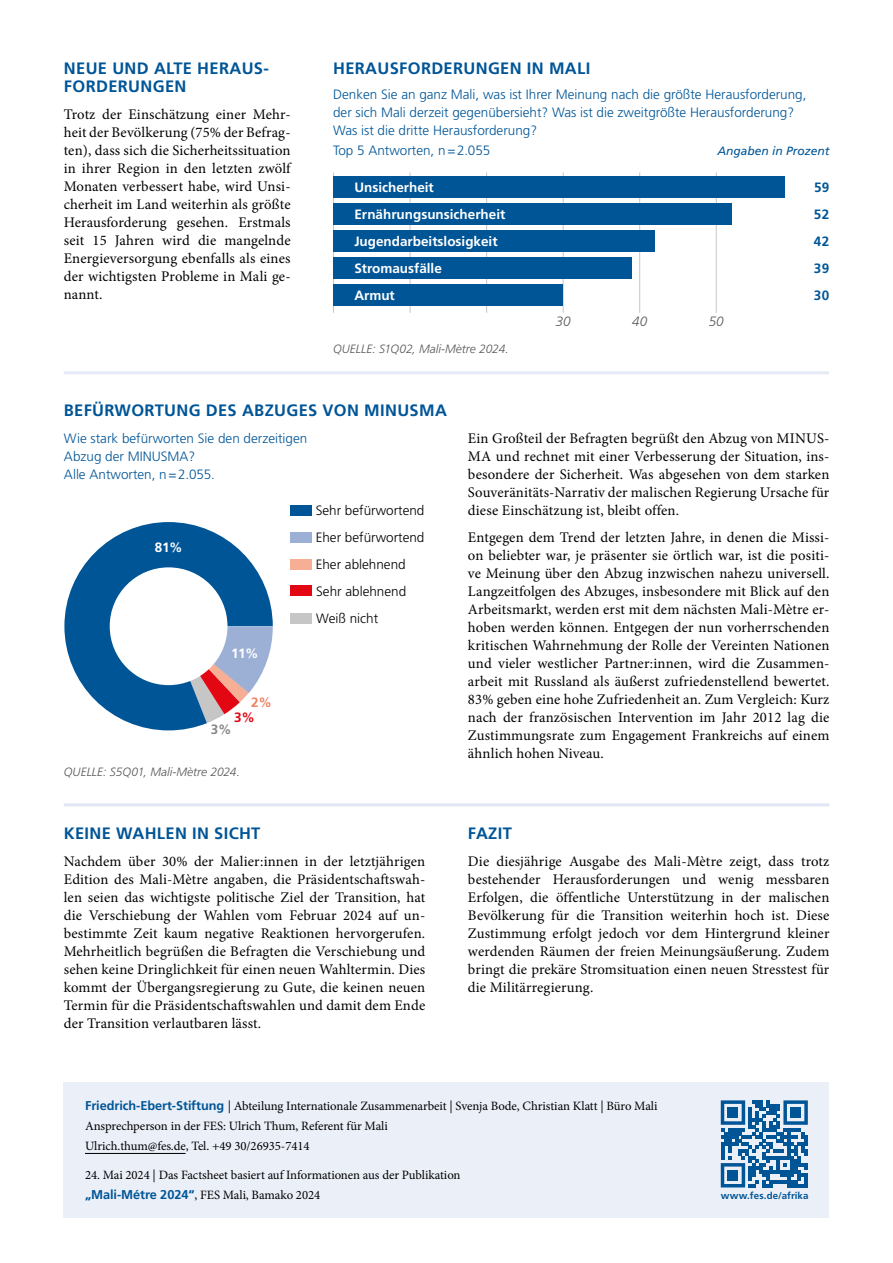
<style>
.page{position:relative;width:893px;height:1263px;background:#fff}
.page>*{position:absolute;margin:0;border:0;box-sizing:border-box;transform-origin:0 0}
.H1_Themenüberschrift{font:700 16.5px/18px "Frutiger LT Pro";letter-spacing:.02em;color:#005597}
.FT_-_9_8_Minion_regular__Block{font:14.7px/18px "Minion Pro";letter-spacing:.01em;color:#000;text-align:justify}
.Infografik___Beschriftung__light__blau{font:300 13.5px/18px "Frutiger LT Pro";color:#005597}
.t1{font:700 13.5px "Frutiger LT Pro";color:#fff}
.t2{font:300 13.5px/27px "Frutiger LT Pro";color:#000}
.t3{font:700 13.5px "Frutiger LT Pro";letter-spacing:.02em;color:#005597}
.t4{font:italic 300 13.5px "Frutiger LT Pro";color:#575756}
.t5{font:700 13.5px "Frutiger LT Pro";color:#e30613}
.t6{font:700 13.5px "Frutiger LT Pro";color:#f08262}
.t7{font:700 13.5px "Frutiger LT Pro";color:#878787}
.Footer__Text{font:12.75px/20.2px "Minion Pro";letter-spacing:-.005em;color:#000}
.t8{font:italic 300 12px "Frutiger LT Pro";color:#575756}
.t9{font:italic 12px "Frutiger LT Pro";color:#005597}
.FT_-_9_Frutiger_Roman{font:700 9.75px "Frutiger LT Pro";letter-spacing:.005em;color:#005597}
.s1{font-family:"Frutiger LT Pro";font-weight:700;color:#005597}
</style>
<div class="page">
<hr style="left:64px;top:803px;width:765px;height:3px;background:#e1e6f4">
<hr style="left:64px;top:371px;width:765px;height:3px;background:#e6eaf6">
<div style="left:64px;top:1082px;width:765px;height:135px;background:#ebeff8"></div>
<hr style="left:716px;top:172px;width:1px;height:141px;background:#c6c6c6">
<hr style="left:639px;top:172px;width:1px;height:141px;background:#c6c6c6">
<hr style="left:563px;top:172px;width:1px;height:141px;background:#c6c6c6">
<hr style="left:486px;top:172px;width:1px;height:141px;background:#c6c6c6">
<hr style="left:410px;top:172px;width:1px;height:141px;background:#c6c6c6">
<hr style="left:333px;top:172px;width:1px;height:141px;background:#c6c6c6">
<div style="left:333px;top:284px;width:230px;height:22px;background:#005597"></div>
<div style="left:333px;top:257px;width:299px;height:22px;background:#005597"></div>
<div style="left:333px;top:230px;width:322px;height:22px;background:#005597"></div>
<div style="left:333px;top:203px;width:398px;height:21px;background:#005597"></div>
<div style="left:333px;top:176px;width:452px;height:22px;background:#005597"></div>
<div style="left:290px;top:505px;width:21px;height:10px;background:#005597"></div>
<div style="left:290px;top:533px;width:21px;height:10px;background:#9cb0d5"></div>
<div style="left:290px;top:560px;width:21px;height:10px;background:#f6af95"></div>
<div style="left:290px;top:586px;width:21px;height:10px;background:#e30613"></div>
<div style="left:290px;top:613px;width:21px;height:10px;background:#c6c6c6"></div>
<svg style="left:64px;top:522px;width:209px;height:208px"></svg>
<svg style="left:721px;top:1100px;width:87px;height:87px"></svg>
<div style="left:728px;top:1107px;width:10px;height:11px;background:#005597"></div>
<div style="left:790px;top:1107px;width:11px;height:11px;background:#005597"></div>
<div style="left:728px;top:1170px;width:10px;height:10px;background:#005597"></div>
<hr style="left:85px;top:1153px;width:101px;height:1px;background:#000">
<h2 class="H1_Themenüberschrift" style="left:64px;top:60px;width:206px">NEUE UND ALTE HERAUS-<br>FORDERUNGEN</h2>
<p class="FT_-_9_8_Minion_regular__Block" style="left:64px;top:106px;width:228px">Trotz der Einschätzung einer Mehr&shy;heit der Bevölkerung (75% der Befrag&shy;ten), dass sich die Sicherheitssituation in ihrer Region in den letzten zwölf Monaten verbessert habe, wird Unsi&shy;cherheit im Land weiterhin als größte Herausforderung gesehen. Erstmals seit 15 Jahren wird die mangelnde Energieversorgung ebenfalls als eines der wichtigsten Probleme in Mali ge&shy;nannt.</p>
<h2 class="H1_Themenüberschrift" style="left:333px;top:60px;width:259px">HERAUSFORDERUNGEN IN MALI</h2>
<p class="Infografik___Beschriftung__light__blau" style="left:333px;top:85px;width:475px">Denken Sie an ganz Mali, was ist Ihrer Meinung nach die größte Herausforderung, der sich Mali derzeit gegenübersieht? Was ist die zweitgrößte Herausforderung?<br>Was ist die dritte Herausforderung?</p>
<p class="Infografik___Beschriftung__light__blau" style="left:333px;top:142px;width:159px">Top 5 Antworten, n=2.055</p>
<p class="t9" style="left:717px;top:144px;width:114px">Angaben in Prozent</p>
<p class="t1" style="left:354px;top:179px;width:81px">Unsicherheit</p>
<p class="t3" style="left:814px;top:179px;width:17px">59</p>
<p class="t1" style="left:354px;top:206px;width:152px">Ernährungsunsicherheit</p>
<p class="t3" style="left:814px;top:206px;width:17px">52</p>
<p class="t1" style="left:354px;top:233px;width:145px">Jugendarbeitslosigkeit</p>
<p class="t3" style="left:814px;top:233px;width:17px">42</p>
<p class="t1" style="left:354px;top:260px;width:89px">Stromausfälle</p>
<p class="t3" style="left:814px;top:260px;width:17px">39</p>
<p class="t1" style="left:354px;top:287px;width:42px">Armut</p>
<p class="t3" style="left:814px;top:287px;width:17px">30</p>
<p class="t8" style="left:333px;top:342px;width:177px">QUELLE: S1Q02, Mali-Mètre 2024.</p>
<p class="t4" style="left:556px;top:314px;width:16px">30</p>
<p class="t4" style="left:632px;top:314px;width:17px">40</p>
<p class="t4" style="left:709px;top:314px;width:16px">50</p>
<h2 class="H1_Themenüberschrift" style="left:64px;top:402px;width:385px">BEFÜRWORTUNG DES ABZUGES VON MINUSMA</h2>
<p class="Infografik___Beschriftung__light__blau" style="left:64px;top:429px;width:245px">Wie stark befürworten Sie den derzeitigen<br>Abzug der MINUSMA?</p>
<p class="Infografik___Beschriftung__light__blau" style="left:64px;top:466px;width:152px">Alle Antworten, n=2.055.</p>
<p class="t1" style="left:155px;top:539px;width:29px">81%</p>
<p class="t2" style="left:316px;top:497px;width:110px">Sehr befürwortend<br>Eher befürwortend<br>Eher ablehnend<br>Sehr ablehnend<br>Weiß nicht</p>
<p class="t1" style="left:231px;top:645px;width:29px">11%</p>
<p class="t6" style="left:251px;top:694px;width:22px">2%</p>
<p class="t5" style="left:234px;top:709px;width:22px">3%</p>
<p class="t7" style="left:211px;top:721px;width:22px">3%</p>
<p class="t8" style="left:64px;top:765px;width:178px">QUELLE: S5Q01, Mali-Mètre 2024.</p>
<h2 class="H1_Themenüberschrift" style="left:64px;top:825px;width:198px">KEINE WAHLEN IN SICHT</h2>
<p class="FT_-_9_8_Minion_regular__Block" style="left:64px;top:853px;width:363px">Nachdem über 30% der Malier:innen in der letztjährigen Edition des Mali-Mètre angaben, die Präsidentschaftswah&shy;len seien das wichtigste politische Ziel der Transition, hat die Verschiebung der Wahlen vom Februar 2024 auf un&shy;bestimmte Zeit kaum negative Reaktionen hervorgerufen.<br>Mehrheitlich begrüßen die Befragten die Verschiebung und sehen keine Dringlichkeit für einen neuen Wahltermin. Dies kommt der Übergangsregierung zu Gute, die keinen neuen Termin für die Präsidentschaftswahlen und damit dem Ende der Transition verlautbaren lässt.</p>
<p class="FT_-_9_8_Minion_regular__Block" style="left:468px;top:430px;width:363px">Ein Großteil der Befragten begrüßt den Abzug von MINUS-MA und rechnet mit einer Verbesserung der Situation, ins&shy;besondere der Sicherheit. Was abgesehen von dem starken Souveränitäts-Narrativ der malischen Regierung Ursache für diese Einschätzung ist, bleibt offen.</p>
<p class="FT_-_9_8_Minion_regular__Block" style="left:468px;top:529px;width:363px">Entgegen dem Trend der letzten Jahre, in denen die Missi&shy;on beliebter war, je präsenter sie örtlich war, ist die positi&shy;ve Meinung über den Abzug inzwischen nahezu universell.<br>Langzeitfolgen des Abzuges, insbesondere mit Blick auf den Arbeitsmarkt, werden erst mit dem nächsten Mali-Mètre er&shy;hoben werden können. Entgegen der nun vorherrschenden kritischen Wahrnehmung der Rolle der Vereinten Nationen und vieler westlicher Partner:innen, wird die Zusammen&shy;arbeit mit Russland als äußerst zufriedenstellend bewertet.<br>83% geben eine hohe Zufriedenheit an. Zum Vergleich: Kurz nach der französischen Intervention im Jahr 2012 lag die Zustimmungsrate zum Engagement Frankreichs auf einem ähnlich hohen Niveau.</p>
<h2 class="H1_Themenüberschrift" style="left:468px;top:825px;width:45px">FAZIT</h2>
<p class="FT_-_9_8_Minion_regular__Block" style="left:468px;top:853px;width:363px">Die diesjährige Ausgabe des Mali-Mètre zeigt, dass trotz bestehender Herausforderungen und wenig messbaren Erfolgen, die öffentliche Unterstützung in der malischen Bevölkerung für die Transition weiterhin hoch ist. Diese Zustimmung erfolgt jedoch vor dem Hintergrund kleiner werdenden Räumen der freien Meinungsäußerung. Zudem bringt die prekäre Stromsituation einen neuen Stresstest für die Militärregierung.</p>
<p class="Footer__Text" style="left:85px;top:1096px;width:574px"><span class="s1">Friedrich-Ebert-Stiftung</span> | Abteilung Internationale Zusammenarbeit | Svenja Bode, Christian Klatt | Büro Mali<br>Ansprechperson in der FES: Ulrich Thum, Referent für Mali<br>Ulrich.thum@fes.de, Tel. +49 30/26935-7414</p>
<p class="Footer__Text" style="left:85px;top:1165px;width:377px">24. Mai 2024 | Das Factsheet basiert auf Informationen aus der Publikation <span class="s1">„Mali-Métre 2024“</span>, FES Mali, Bamako 2024</p>
<p class="FT_-_9_Frutiger_Roman" style="left:721px;top:1190px;width:89px">www.fes.de/afrika</p>
</div>
